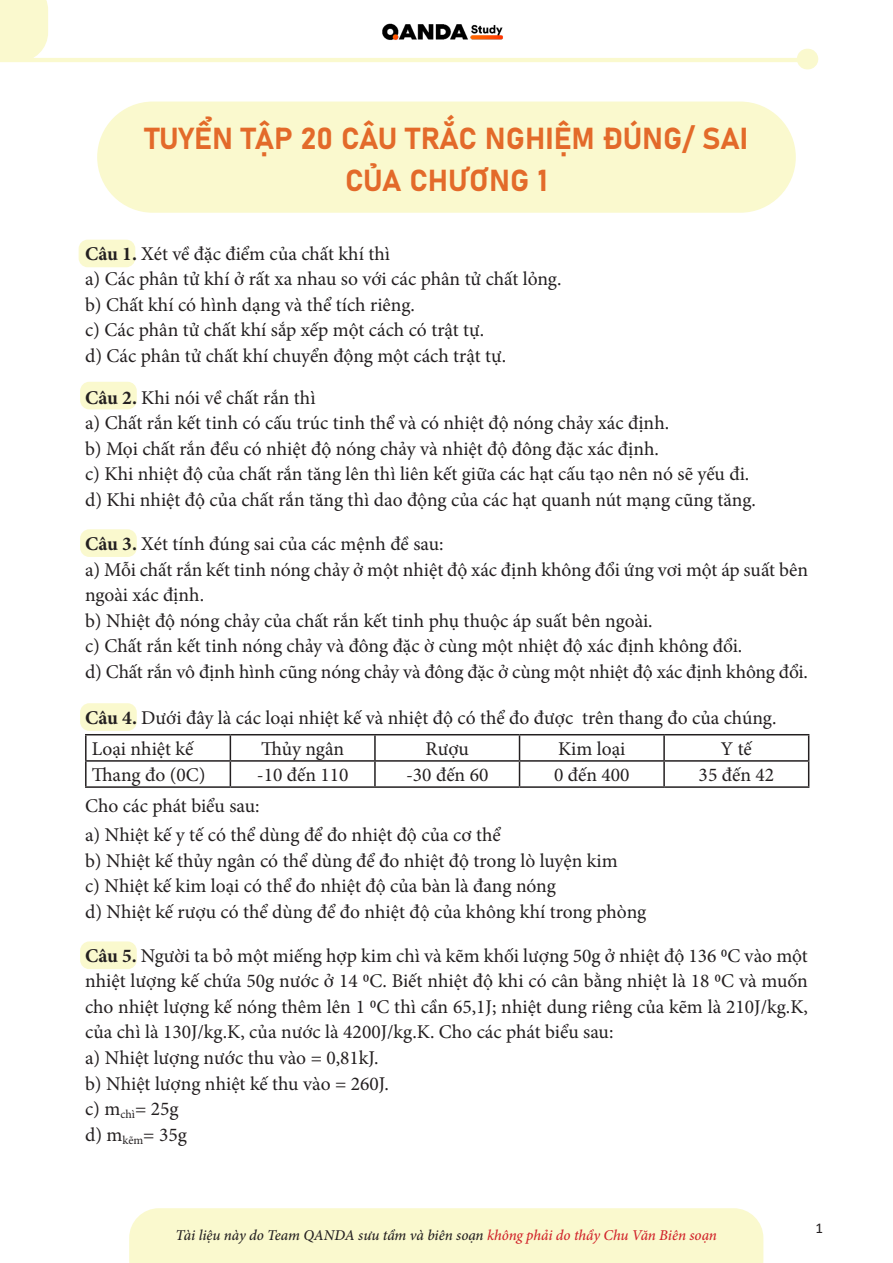
<style>
.page{position:relative;width:893px;height:1263px;background:#fff}
.page>*{position:absolute;margin:0;border:0;box-sizing:border-box;transform-origin:0 0}
.t1{font:30px "Bahnschrift";color:#e36a2a}
.t2{font:19.5px/25.5px "Minion Pro";color:#231f20}
.t3{font:italic 500 15px "Minion Pro";letter-spacing:-.005em;color:#231f20}
.t4{font:15px "Calibri";color:#231f20}
.s1{font-weight:700}
.s2{color:#d1232a}
</style>
<div class="page">
<div style="left:0;top:0;width:48px;height:58px;background:#faf9ce"></div>
<hr style="left:0;top:58px;width:812px;height:4px;background:#faf9ce">
<div style="left:798px;top:49px;width:19px;height:20px;background:#faf9ce;border-radius:10px"></div>
<div style="left:797px;top:49px;width:21px;height:20px;border:2px solid #faf9ce;border-radius:10px"></div>
<img style="left:382px;top:23px;width:121px;height:17px">
<div style="left:129px;top:1208px;width:634px;height:55px;background:#faf9ce"></div>
<div style="left:80px;top:941px;width:57px;height:28px;background:#faf9ce;border-radius:9px"></div>
<div style="left:80px;top:703px;width:57px;height:28px;background:#faf9ce;border-radius:9px"></div>
<div style="left:80px;top:529px;width:57px;height:28px;background:#faf9ce;border-radius:9px"></div>
<div style="left:80px;top:382px;width:57px;height:27px;background:#faf9ce;border-radius:9px"></div>
<div style="left:79px;top:240px;width:56px;height:27px;background:#faf9ce;border-radius:9px"></div>
<div style="left:97px;top:102px;width:699px;height:111px;background:#faf9ce;border-radius:56px"></div>
<hr style="left:85px;top:734px;width:145px;height:1px;background:#231f20">
<hr style="left:85px;top:735px;width:2px;height:25px;background:#231f20">
<hr style="left:230px;top:734px;width:145px;height:1px;background:#231f20">
<hr style="left:375px;top:734px;width:144px;height:1px;background:#231f20">
<hr style="left:374px;top:735px;width:2px;height:25px;background:#231f20">
<hr style="left:519px;top:734px;width:145px;height:1px;background:#231f20">
<hr style="left:664px;top:734px;width:145px;height:1px;background:#231f20">
<hr style="left:663px;top:735px;width:2px;height:25px;background:#231f20">
<hr style="left:85px;top:760px;width:145px;height:2px;background:#231f20">
<hr style="left:85px;top:762px;width:2px;height:24px;background:#231f20">
<hr style="left:230px;top:760px;width:145px;height:2px;background:#231f20">
<svg style="left:230px;top:735px;width:1px;height:51px"></svg>
<hr style="left:375px;top:760px;width:144px;height:2px;background:#231f20">
<hr style="left:374px;top:762px;width:2px;height:24px;background:#231f20">
<hr style="left:519px;top:760px;width:145px;height:2px;background:#231f20">
<svg style="left:519px;top:735px;width:1px;height:51px"></svg>
<hr style="left:664px;top:760px;width:145px;height:2px;background:#231f20">
<hr style="left:663px;top:762px;width:2px;height:24px;background:#231f20">
<svg style="left:808px;top:735px;width:1px;height:51px"></svg>
<hr style="left:85px;top:786px;width:145px;height:2px;background:#231f20">
<hr style="left:230px;top:786px;width:145px;height:2px;background:#231f20">
<hr style="left:375px;top:786px;width:144px;height:2px;background:#231f20">
<hr style="left:519px;top:786px;width:145px;height:2px;background:#231f20">
<hr style="left:664px;top:786px;width:145px;height:2px;background:#231f20">
<p class="t1" style="left:145px;top:115px;width:605px">TUYỂN TẬP 20 CÂU TRẮC NGHIỆM ĐÚNG/ SAI</p>
<h1 class="t1" style="left:345px;top:157px;width:204px">CỦA CHƯƠNG 1</h1>
<h2 class="t2" style="left:85px;top:241px;width:478px"><span class="s1">Câu 1.</span> Xét về đặc điểm của chất khí thì<br>a) Các phân tử khí ở rất xa nhau so với các phân tử chất lỏng. b) Chất khí có hình dạng và thể tích riêng.<br>c) Các phân tử chất khí sắp xếp một cách có trật tự.<br>d) Các phân tử chất khí chuyển động một cách trật tự.</h2>
<p class="t2" style="left:85px;top:385px;width:672px"><span class="s1">Câu 2.</span> Khi nói về chất rắn thì<br>a) Chất rắn kết tinh có cấu trúc tinh thể và có nhiệt độ nóng chảy xác định.<br>b) Mọi chất rắn đều có nhiệt độ nóng chảy và nhiệt độ đông đặc xác định.<br>c) Khi nhiệt độ của chất rắn tăng lên thì liên kết giữa các hạt cấu tạo nên nó sẽ yếu đi. d) Khi nhiệt độ của chất rắn tăng thì dao động của các hạt quanh nút mạng cũng tăng.</p>
<p class="t2" style="left:85px;top:531px;width:724px"><span class="s1">Câu 3.</span> Xét tính đúng sai của các mệnh đề sau:<br>a) Mỗi chất rắn kết tinh nóng chảy ở một nhiệt độ xác định không đổi ứng vơi một áp suất bên ngoài xác định.<br>b) Nhiệt độ nóng chảy của chất rắn kết tinh phụ thuộc áp suất bên ngoài.<br>c) Chất rắn kết tinh nóng chảy và đông đặc ờ cùng một nhiệt độ xác định không đổi.<br>d) Chất rắn vô định hình cũng nóng chảy và đông đặc ở cùng một nhiệt độ xác định không đổi.</p>
<p class="t2" style="left:92px;top:702px;width:686px;line-height:31.2px;text-indent:-7px"><span class="s1">Câu 4.</span> Dưới đây là các loại nhiệt kế và nhiệt độ có thể đo được trên thang đo của chúng.<br>Loại nhiệt kế</p>
<p class="t2" style="left:261px;top:736px;width:84px">Thủy ngân</p>
<p class="t2" style="left:426px;top:736px;width:45px">Rượu</p>
<p class="t2" style="left:558px;top:736px;width:69px">Kim loại</p>
<p class="t2" style="left:721px;top:736px;width:32px">Y tế</p>
<p class="t2" style="left:92px;top:762px;width:115px">Thang đo (0C)</p>
<p class="t2" style="left:257px;top:762px;width:93px">-10 đến 110</p>
<p class="t2" style="left:406px;top:762px;width:84px">-30 đến 60</p>
<p class="t2" style="left:554px;top:762px;width:77px">0 đến 400</p>
<p class="t2" style="left:699px;top:762px;width:77px">35 đến 42</p>
<p class="t2" style="left:85px;top:791px;width:417px;line-height:29.7px">Cho các phát biểu sau:<br>a) Nhiệt kế y tế có thể dùng để đo nhiệt độ của cơ thể</p>
<p class="t2" style="left:85px;top:848px;width:563px">b) Nhiệt kế thủy ngân có thể dùng để đo nhiệt độ trong lò luyện kim<br>c) Nhiệt kế kim loại có thể đo nhiệt độ của bàn là đang nóng<br>d) Nhiệt kế rượu có thể dùng để đo nhiệt độ của không khí trong phòng</p>
<p class="t2" style="left:85px;top:943px;width:724px"><span class="s1">Câu 5.</span> Người ta bỏ một miếng hợp kim chì và kẽm khối lượng 50g ở nhiệt độ 136 0C vào một nhiệt lượng kế chứa 50g nước ở 14 0C. Biết nhiệt độ khi có cân bằng nhiệt là 18 0C và muốn cho nhiệt lượng kế nóng thêm lên 1 0C thì cần 65,1J; nhiệt dung riêng của kẽm là 210J/kg.K, của chì là 130J/kg.K, của nước là 4200J/kg.K. Cho các phát biểu sau:<br>a) Nhiệt lượng nước thu vào = 0,81kJ.<br>b) Nhiệt lượng nhiệt kế thu vào = 260J.<br>c) m<sub>chì</sub>= 25g<br>d) m<sub>kẽm</sub>= 35g</p>
<p class="t3" style="left:176px;top:1225px;width:543px">Tài liệu này do Team QANDA sưu tầm và biên soạn <span class="s2">không phải do thầy Chu Văn Biên soạn</span></p>
<p class="t4" style="left:815px;top:1217px;width:9px">1</p>
</div>
